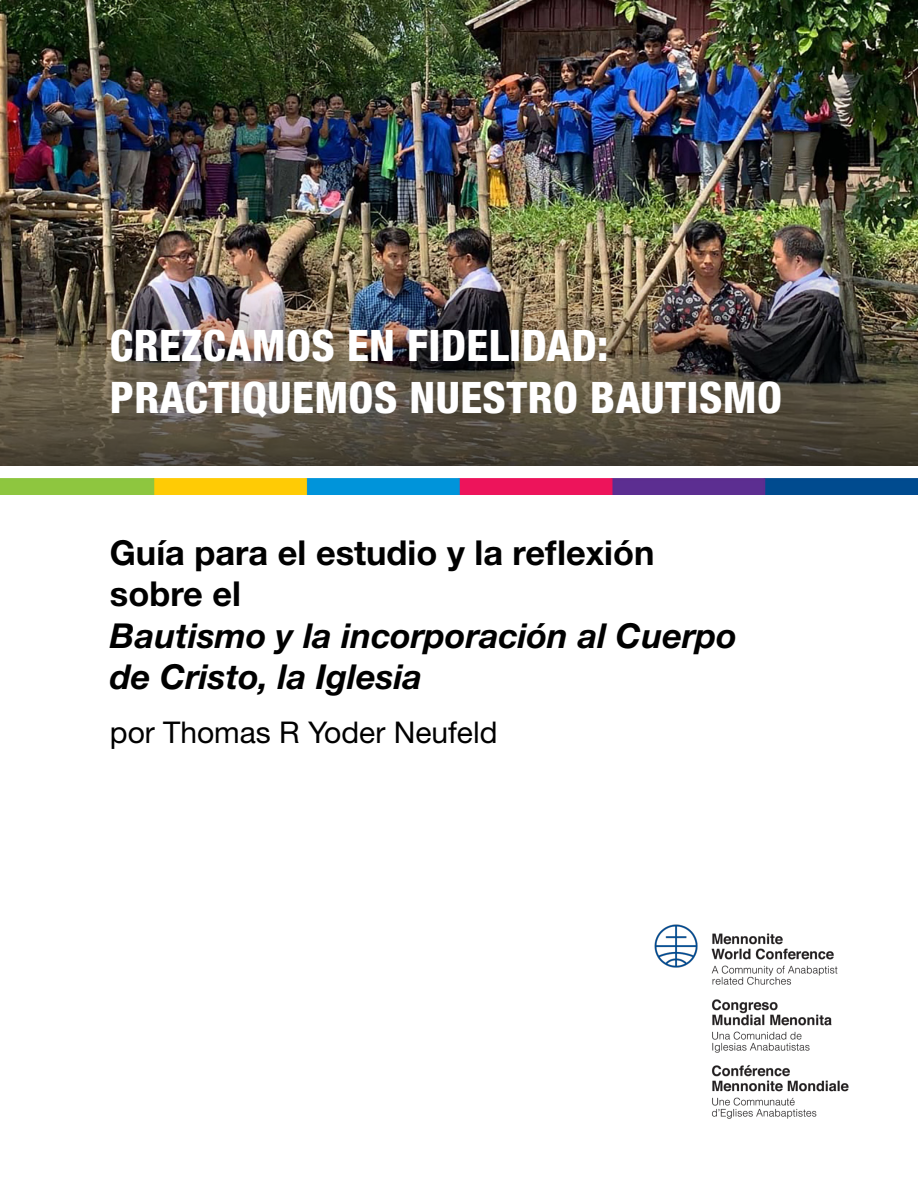
<style>
.page{position:relative;width:918px;height:1188px;background:#fff}
.page>*{position:absolute;margin:0;border:0;box-sizing:border-box;transform-origin:0 0}
.t1{font:800 condensed 43.5px/52.2px "Helvetica Neue LT Std";letter-spacing:.01em;color:#fff}
.t2{font:italic 700 34.35px/41.2px "Helvetica Neue LT Std";color:#000}
.t3{font:700 34.35px/41.2px "Helvetica Neue LT Std";color:#000}
.t4{font:30px "Helvetica Neue LT Std";color:#000}
</style>
<div class="page">
<img style="left:0;top:0;width:918px;height:238px">
<img style="left:0;top:238px;width:918px;height:228px">
<img style="left:654px;top:924px;width:195px;height:195px">
<img style="left:0;top:479px;width:918px;height:15px">
<p class="t1" style="left:110px;top:318px;width:674px">CREZCAMOS EN FIDELIDAD:<br>PRACTIQUEMOS NUESTRO BAUTISMO</p>
<p class="t3" style="left:110px;top:532px;width:546px">Guía para el estudio y la reflexión sobre el</p>
<p class="t2" style="left:110px;top:614px;width:628px">Bautismo y la incorporación al Cuerpo de Cristo, la Iglesia</p>
<p class="t4" style="left:110px;top:714px;width:389px">por Thomas R Yoder Neufeld</p>
</div>
